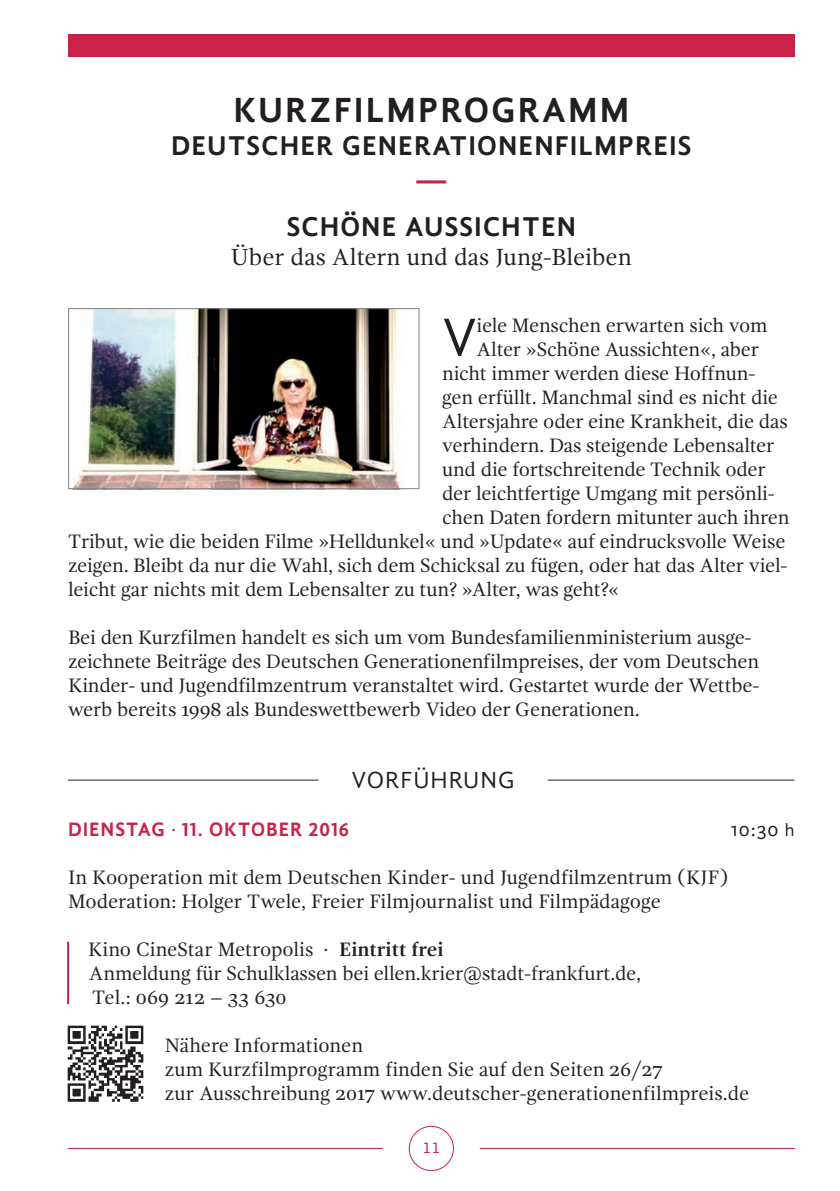
<style>
.page{position:relative;width:840px;height:1191px;background:#fff}
.page>*{position:absolute;margin:0;border:0;box-sizing:border-box;transform-origin:0 0}
.t1{font:55.8px "Gandhi Sans";color:#231f20}
.t2{font:700 36px "Gandhi Sans";letter-spacing:.06em;color:#231f20}
.t3{font:700 36px "Gandhi Sans";color:#c82249}
.t4{font:700 28px "Gandhi Sans";letter-spacing:.04em;color:#231f20}
.t5{font:24px "Gandhi Serif";color:#231f20}
.t6{font:24px "Gandhi Sans";letter-spacing:.04em;color:#231f20}
.t7{font:20px/24px "Gandhi Serif";letter-spacing:-.01em;color:#231f20}
.t8{font:700 20px "Gandhi Sans";letter-spacing:.045em;color:#c82249}
.t9{font:20px "Gandhi Sans";color:#231f20}
.t10{font:16px "Gandhi Sans";color:#c82249}
.s1{font-weight:400}
.s2{font-size:18px}
.s3{font-weight:700}
</style>
<div class="page">
<hr style="left:68px;top:1148px;width:314px;height:1px;background:#c82249">
<hr style="left:479px;top:1148px;width:315px;height:1px;background:#c82249">
<div style="left:408px;top:1125px;width:45px;height:46px;border:1px solid #c82249;border-radius:50%"></div>
<div style="left:68px;top:34px;width:726px;height:23px;background:#c82249"></div>
<hr style="left:68px;top:779px;width:250px;height:1px;background:#231f20">
<hr style="left:547px;top:779px;width:247px;height:1px;background:#231f20">
<img style="left:72px;top:310px;width:329px;height:177px">
<div style="left:68px;top:308px;width:351px;height:181px;border:1px solid #808285"></div>
<hr style="left:67px;top:941px;width:2px;height:63px;background:#c82249">
<img style="left:67px;top:1025px;width:77px;height:77px">
<h2 class="t2" style="left:233px;top:89px;width:397px">KURZFILMPROGRAMM</h2>
<h3 class="t4" style="left:171px;top:130px;width:521px">DEUTSCHER GENERATIONENFILMPREIS</h3>
<h2 class="t3" style="left:415px;top:158px;width:34px">—</h2>
<h3 class="t4" style="left:286px;top:210px;width:291px">SCHÖNE AUSSICHTEN</h3>
<p class="t5" style="left:231px;top:243px;width:402px">Über das Altern und das Jung-Bleiben</p>
<h1 class="t1" style="left:442px;top:306px;width:36px">V</h1>
<p class="t7" style="left:476px;top:313px;width:292px">iele Menschen erwarten sich vom</p>
<p class="t7" style="left:476px;top:337px;width:284px">Alter »Schöne Aussichten«, aber</p>
<p class="t7" style="left:442px;top:361px;width:314px">nicht immer werden diese Hoffnun-</p>
<p class="t7" style="left:442px;top:385px;width:337px">gen erfüllt. Manchmal sind es nicht die</p>
<p class="t7" style="left:442px;top:409px;width:347px">Altersjahre oder eine Krankheit, die das</p>
<p class="t7" style="left:442px;top:433px;width:333px">verhindern. Das steigende Lebensalter</p>
<p class="t7" style="left:442px;top:457px;width:325px">und die fortschreitende Technik oder</p>
<p class="t7" style="left:442px;top:481px;width:334px">der leichtfertige Umgang mit persönli-</p>
<p class="t7" style="left:442px;top:505px;width:348px">chen Daten fordern mitunter auch ihren</p>
<p class="t7" style="left:68px;top:529px;width:718px">Tribut, wie die beiden Filme »Helldunkel« und »Update« auf eindrucksvolle Weise</p>
<p class="t7" style="left:68px;top:553px;width:720px">zeigen. Bleibt da nur die Wahl, sich dem Schicksal zu fügen, oder hat das Alter viel-</p>
<p class="t7" style="left:68px;top:577px;width:552px">leicht gar nichts mit dem Lebensalter zu tun? »Alter, was geht?«</p>
<p class="t7" style="left:68px;top:625px;width:692px">Bei den Kurzfilmen handelt es sich um vom Bundesfamilienministerium ausge&shy;zeichnete Beiträge des Deutschen Generationenfilmpreises, der vom Deutschen Kinder- und Jugendfilmzentrum veranstaltet wird. Gestartet wurde der Wettbe&shy;werb bereits 1998 als Bundeswettbewerb Video der Generationen.</p>
<p class="t6" style="left:351px;top:766px;width:164px">VORFÜHRUNG</p>
<p class="t8" style="left:68px;top:818px;width:282px">DIENSTAG <span class="s1">·</span> 11. OKTOBER 2016</p>
<p class="t9" style="left:730px;top:818px;width:65px">10:30 <span class="s2">h</span></p>
<p class="t7" style="left:68px;top:865px;width:661px">In Kooperation mit dem Deutschen Kinder- und Jugendfilmzentrum (KJF)<br>Moderation: Holger Twele, Freier Filmjournalist und Filmpädagoge</p>
<p class="t7" style="left:88px;top:937px;width:554px">Kino CineStar Metropolis · <span class="s3">Eintritt frei<br></span>Anmeldung für Schulklassen bei ellen.krier@stadt-frankfurt.de,<br>Tel.: 069 212 – 33 630</p>
<p class="t7" style="left:165px;top:1033px;width:585px">Nähere Informationen<br>zum Kurzfilmprogramm finden Sie auf den Seiten 26/27<br>zur Ausschreibung 2017 www.deutscher-generationenfilmpreis.de</p>
<p class="t10" style="left:422px;top:1138px;width:19px">11</p>
</div>
